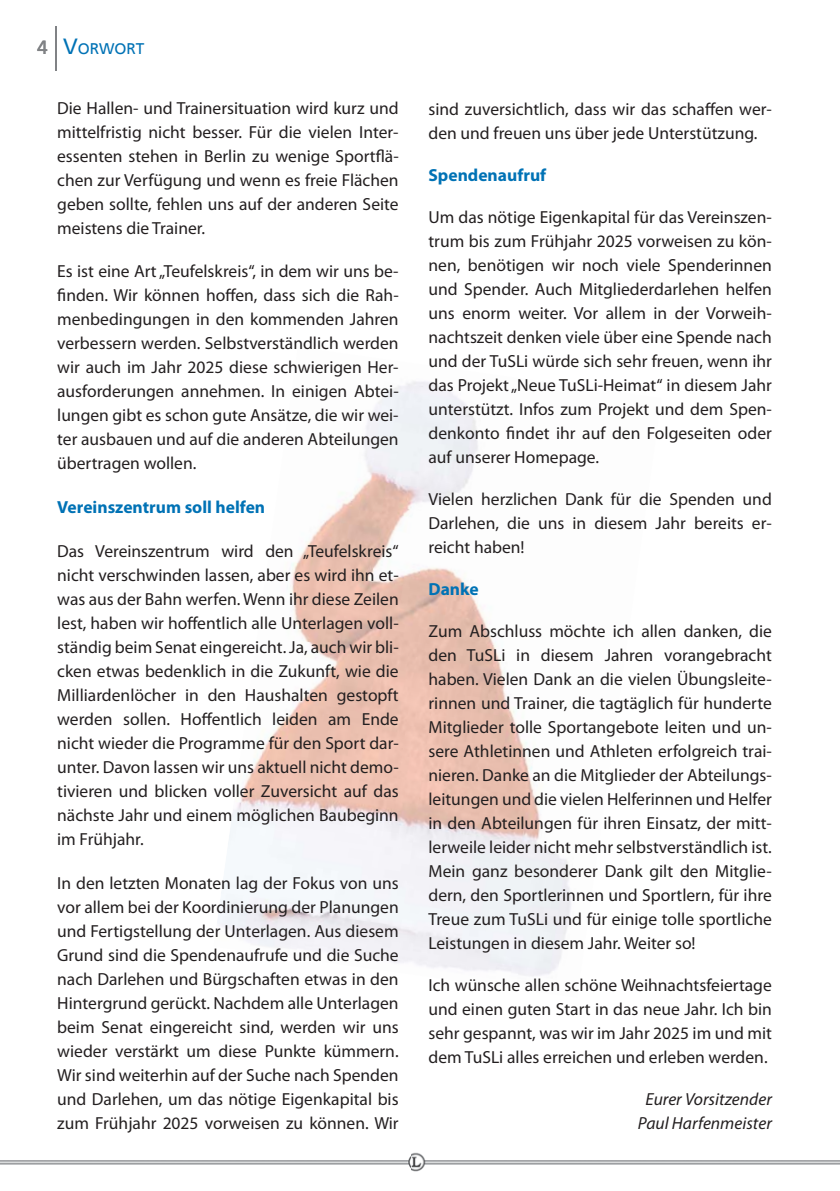
<style>
.page{position:relative;width:840px;height:1191px;background:#fff}
.page>*{position:absolute;margin:0;border:0;box-sizing:border-box;transform-origin:0 0}
.t1{font:17.6px/24px "Myriad Pro";color:#231f20;text-align:justify}
.t2{font:700 17.6px "Myriad Pro";color:#0072b5}
.t3{font:italic 17.6px/24px "Myriad Pro";color:#231f20;text-align:center}
.t4{font:15.4px "Frutiger";color:#0072b5}
.s1{font-size:19px;color:#808285}
.s2{font-size:22px}
</style>
<div class="page">
<img style="left:0;top:1152px;width:839px;height:20px">
<img style="left:217px;top:381px;width:355px;height:595px">
<hr style="left:56px;top:26px;width:1px;height:45px;background:#808285">
<p class="t4" style="left:37px;top:40px;width:109px"><span class="s1">4</span> <span class="s2">V</span>ORWORT</p>
<p class="t1" style="left:57px;top:98px;width:343px">Die Hallen- und Trainersituation wird kurz und mittelfristig nicht besser. Für die vielen Inter&shy;essenten stehen in Berlin zu wenige Sportflä&shy;chen zur Verfügung und wenn es freie Flächen geben sollte, fehlen uns auf der anderen Seite meistens die Trainer.</p>
<p class="t1" style="left:57px;top:261px;width:343px">Es ist eine Art „Teufelskreis“, in dem wir uns be&shy;finden. Wir können hoffen, dass sich die Rah&shy;menbedingungen in den kommenden Jahren verbessern werden. Selbstverständlich werden wir auch im Jahr 2025 diese schwierigen Her&shy;ausforderungen annehmen. In einigen Abtei&shy;lungen gibt es schon gute Ansätze, die wir wei&shy;ter ausbauen und auf die anderen Abteilungen übertragen wollen.</p>
<p class="t2" style="left:57px;top:500px;width:209px">Vereinszentrum soll helfen</p>
<p class="t1" style="left:57px;top:540px;width:343px">Das Vereinszentrum wird den „Teufelskreis“ nicht verschwinden lassen, aber es wird ihn et&shy;was aus der Bahn werfen. Wenn ihr diese Zeilen lest, haben wir hoffentlich alle Unterlagen voll&shy;ständig beim Senat eingereicht. Ja, auch wir bli&shy;cken etwas bedenklich in die Zukunft, wie die Milliardenlöcher in den Haushalten gestopft werden sollen. Hoffentlich leiden am Ende nicht wieder die Programme für den Sport dar&shy;unter. Davon lassen wir uns aktuell nicht demo&shy;tivieren und blicken voller Zuversicht auf das nächste Jahr und einem möglichen Baubeginn im Frühjahr.</p>
<p class="t1" style="left:57px;top:872px;width:343px">In den letzten Monaten lag der Fokus von uns vor allem bei der Koordinierung der Planungen und Fertigstellung der Unterlagen. Aus diesem Grund sind die Spendenaufrufe und die Suche nach Darlehen und Bürgschaften etwas in den Hintergrund gerückt. Nachdem alle Unterlagen beim Senat eingereicht sind, werden wir uns wieder verstärkt um diese Punkte kümmern.<br>Wir sind weiterhin auf der Suche nach Spenden und Darlehen, um das nötige Eigenkapital bis zum Frühjahr 2025 vorweisen zu können. Wir</p>
<p class="t1" style="left:428px;top:99px;width:344px">sind zuversichtlich, dass wir das schaffen wer&shy;den und freuen uns über jede Unterstützung.</p>
<p class="t2" style="left:428px;top:169px;width:119px">Spendenaufruf</p>
<p class="t1" style="left:428px;top:207px;width:345px">Um das nötige Eigenkapital für das Vereinszen&shy;trum bis zum Frühjahr 2025 vorweisen zu kön&shy;nen, benötigen wir noch viele Spenderinnen und Spender. Auch Mitgliederdarlehen helfen uns enorm weiter. Vor allem in der Vorweih&shy;nachtszeit denken viele über eine Spende nach und der TuSLi würde sich sehr freuen, wenn ihr das Projekt „Neue TuSLi-Heimat“ in diesem Jahr unterstützt. Infos zum Projekt und dem Spen&shy;denkonto findet ihr auf den Folgeseiten oder auf unserer Homepage.</p>
<p class="t1" style="left:428px;top:489px;width:344px">Vielen herzlichen Dank für die Spenden und Darlehen, die uns in diesem Jahr bereits er&shy;reicht haben!</p>
<p class="t2" style="left:428px;top:582px;width:52px">Danke</p>
<p class="t1" style="left:428px;top:620px;width:345px">Zum Abschluss möchte ich allen danken, die den TuSLi in diesem Jahren vorangebracht haben. Vielen Dank an die vielen Übungsleite&shy;rinnen und Trainer, die tagtäglich für hunderte Mitglieder tolle Sportangebote leiten und un&shy;sere Athletinnen und Athleten erfolgreich trai&shy;nieren. Danke an die Mitglieder der Abteilungs&shy;leitungen und die vielen Helferinnen und Helfer in den Abteilungen für ihren Einsatz, der mitt&shy;lerweile leider nicht mehr selbstverständlich ist.<br>Mein ganz besonderer Dank gilt den Mitglie&shy;dern, den Sportlerinnen und Sportlern, für ihre Treue zum TuSLi und für einige tolle sportliche Leistungen in diesem Jahr. Weiter so!</p>
<p class="t1" style="left:428px;top:974px;width:345px">Ich wünsche allen schöne Weihnachtsfeiertage und einen guten Start in das neue Jahr. Ich bin sehr gespannt, was wir im Jahr 2025 im und mit dem TuSLi alles erreichen und erleben werden.</p>
<p class="t3" style="left:637px;top:1088px;width:135px">Eurer Vorsitzender<br>Paul Harfenmeister</p>
</div>
